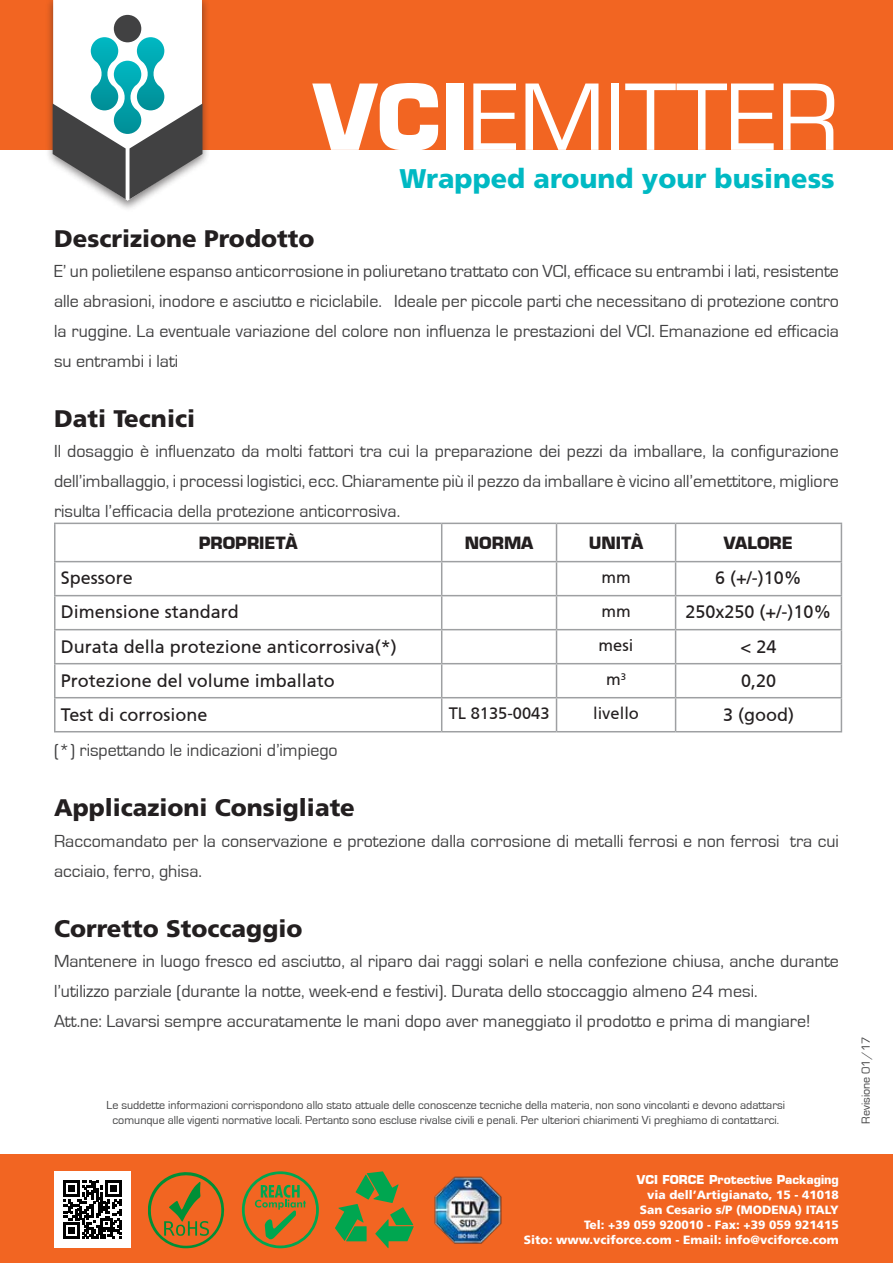
<style>
.page{position:relative;width:893px;height:1263px;background:#fff}
.page>*{position:absolute;margin:0;border:0;box-sizing:border-box;transform-origin:0 0}
.t1{font:88.5px "Eurostile LT";color:#fff}
.t2{font:800 27px "Articulate";color:#00b9c3}
.t3{font:800 24px "Articulate";color:#231f20}
.t4{font:18px/30px "Eurostile";color:#414142;text-align:justify}
.t5{font:18px "Articulate";color:#231f20}
.t6{font:16.5px "Articulate";color:#231f20}
.t7{font:700 16.5px "Eurostile LT";color:#231f20}
.t8{font:12px/15px "Eurostile";color:#414142;text-align:center}
.t9{font:800 12px/15px "Articulate";color:#fff;text-align:right}
.t10{font:700 12px "Eurostile LT";color:#fff}
.s1{font-weight:700}
</style>
<div class="page">
<div style="left:0;top:0;width:893px;height:149px;background:#f26522"></div>
<div style="left:0;top:1155px;width:893px;height:108px;background:#f26522"></div>
<div style="left:45px;top:0;width:165px;height:212px;background:#231f20;opacity:.55"></div>
<svg style="left:53px;top:0;width:149px;height:201px;background:#a8bdbf"></svg>
<svg style="left:242px;top:1171px;width:77px;height:77px"></svg>
<svg style="left:335px;top:1171px;width:79px;height:77px"></svg>
<svg style="left:148px;top:1172px;width:77px;height:76px"></svg>
<img style="left:434px;top:1176px;width:68px;height:68px">
<div style="left:54px;top:1171px;width:77px;height:77px;background:#fff"></div>
<svg style="left:63px;top:1181px;width:59px;height:58px"></svg>
<hr style="left:54px;top:523px;width:388px;height:1px;background:#9ea0a2">
<hr style="left:54px;top:524px;width:2px;height:37px;background:#9ea0a2">
<hr style="left:442px;top:523px;width:114px;height:1px;background:#9ea0a2">
<hr style="left:441px;top:524px;width:1px;height:37px;background:#9ea0a2">
<hr style="left:556px;top:523px;width:120px;height:1px;background:#9ea0a2">
<hr style="left:556px;top:524px;width:1px;height:37px;background:#9ea0a2">
<hr style="left:676px;top:523px;width:166px;height:1px;background:#9ea0a2">
<hr style="left:675px;top:524px;width:1px;height:37px;background:#9ea0a2">
<hr style="left:841px;top:524px;width:1px;height:37px;background:#9ea0a2">
<hr style="left:54px;top:561px;width:388px;height:1px;background:#9ea0a2">
<hr style="left:54px;top:562px;width:2px;height:33px;background:#9ea0a2">
<hr style="left:442px;top:561px;width:114px;height:1px;background:#9ea0a2">
<hr style="left:441px;top:562px;width:1px;height:33px;background:#9ea0a2">
<hr style="left:556px;top:561px;width:120px;height:1px;background:#9ea0a2">
<hr style="left:556px;top:562px;width:1px;height:33px;background:#9ea0a2">
<hr style="left:676px;top:561px;width:166px;height:1px;background:#9ea0a2">
<hr style="left:675px;top:562px;width:1px;height:33px;background:#9ea0a2">
<hr style="left:841px;top:562px;width:1px;height:33px;background:#9ea0a2">
<hr style="left:54px;top:595px;width:388px;height:1px;background:#9ea0a2">
<hr style="left:54px;top:596px;width:2px;height:33px;background:#9ea0a2">
<hr style="left:442px;top:595px;width:114px;height:1px;background:#9ea0a2">
<hr style="left:441px;top:596px;width:1px;height:33px;background:#9ea0a2">
<hr style="left:556px;top:595px;width:120px;height:1px;background:#9ea0a2">
<hr style="left:556px;top:596px;width:1px;height:33px;background:#9ea0a2">
<hr style="left:676px;top:595px;width:166px;height:1px;background:#9ea0a2">
<hr style="left:675px;top:596px;width:1px;height:33px;background:#9ea0a2">
<hr style="left:841px;top:596px;width:1px;height:33px;background:#9ea0a2">
<hr style="left:54px;top:629px;width:388px;height:1px;background:#9ea0a2">
<hr style="left:54px;top:630px;width:2px;height:33px;background:#9ea0a2">
<hr style="left:442px;top:629px;width:114px;height:1px;background:#9ea0a2">
<hr style="left:441px;top:630px;width:1px;height:33px;background:#9ea0a2">
<hr style="left:556px;top:629px;width:120px;height:1px;background:#9ea0a2">
<hr style="left:556px;top:630px;width:1px;height:33px;background:#9ea0a2">
<hr style="left:676px;top:629px;width:166px;height:1px;background:#9ea0a2">
<hr style="left:675px;top:630px;width:1px;height:33px;background:#9ea0a2">
<hr style="left:841px;top:630px;width:1px;height:33px;background:#9ea0a2">
<hr style="left:54px;top:663px;width:388px;height:1px;background:#9ea0a2">
<hr style="left:54px;top:664px;width:2px;height:33px;background:#9ea0a2">
<hr style="left:442px;top:663px;width:114px;height:1px;background:#9ea0a2">
<hr style="left:441px;top:664px;width:1px;height:33px;background:#9ea0a2">
<hr style="left:556px;top:663px;width:120px;height:1px;background:#9ea0a2">
<hr style="left:556px;top:664px;width:1px;height:33px;background:#9ea0a2">
<hr style="left:676px;top:663px;width:166px;height:1px;background:#9ea0a2">
<hr style="left:675px;top:664px;width:1px;height:33px;background:#9ea0a2">
<hr style="left:841px;top:664px;width:1px;height:33px;background:#9ea0a2">
<hr style="left:54px;top:697px;width:388px;height:1px;background:#9ea0a2">
<hr style="left:54px;top:698px;width:2px;height:33px;background:#9ea0a2">
<hr style="left:442px;top:697px;width:114px;height:1px;background:#9ea0a2">
<hr style="left:441px;top:698px;width:1px;height:33px;background:#9ea0a2">
<hr style="left:556px;top:697px;width:120px;height:1px;background:#9ea0a2">
<hr style="left:556px;top:698px;width:1px;height:33px;background:#9ea0a2">
<hr style="left:676px;top:697px;width:166px;height:1px;background:#9ea0a2">
<hr style="left:675px;top:698px;width:1px;height:33px;background:#9ea0a2">
<hr style="left:841px;top:698px;width:1px;height:33px;background:#9ea0a2">
<hr style="left:54px;top:731px;width:388px;height:1px;background:#9ea0a2">
<hr style="left:442px;top:731px;width:114px;height:1px;background:#9ea0a2">
<hr style="left:556px;top:731px;width:120px;height:1px;background:#9ea0a2">
<hr style="left:676px;top:731px;width:166px;height:1px;background:#9ea0a2">
<h1 class="t1" style="left:314px;top:64px;width:527px"><span class="s1">VCI</span>EMITTER</h1>
<h2 class="t2" style="left:400px;top:162px;width:437px">Wrapped around your business</h2>
<h3 class="t3" style="left:54px;top:224px;width:262px">Descrizione Prodotto</h3>
<p class="t4" style="left:54px;top:256px;width:786px">E’ un polietilene espanso anticorrosione in poliuretano trattato con VCI, efficace su entrambi i lati, resistente alle abrasioni, inodore e asciutto e riciclabile. Ideale per piccole parti che necessitano di protezione contro la ruggine. La eventuale variazione del colore non influenza le prestazioni del VCI. Emanazione ed efficacia su entrambi i lati</p>
<h3 class="t3" style="left:54px;top:404px;width:143px">Dati Tecnici</h3>
<p class="t4" style="left:54px;top:436px;width:786px">Il dosaggio è influenzato da molti fattori tra cui la preparazione dei pezzi da imballare, la configurazione dell’imballaggio, i processi logistici, ecc. Chiaramente più il pezzo da imballare è vicino all’emettitore, migliore risulta l’efficacia della protezione anticorrosiva.</p>
<p class="t7" style="left:199px;top:532px;width:100px">PROPRIETÀ</p>
<p class="t7" style="left:465px;top:532px;width:70px">NORMA</p>
<p class="t7" style="left:589px;top:532px;width:56px">UNITÀ</p>
<p class="t7" style="left:724px;top:532px;width:71px">VALORE</p>
<p class="t5" style="left:61px;top:568px;width:74px">Spessore</p>
<p class="t6" style="left:601px;top:568px;width:31px">mm</p>
<p class="t5" style="left:715px;top:568px;width:88px">6 (+/-)10%</p>
<p class="t5" style="left:61px;top:602px;width:180px">Dimensione standard</p>
<p class="t6" style="left:601px;top:602px;width:31px">mm</p>
<p class="t5" style="left:686px;top:602px;width:147px">250x250 (+/-)10%</p>
<p class="t5" style="left:61px;top:636px;width:338px">Durata della protezione anticorrosiva(*)</p>
<p class="t6" style="left:599px;top:636px;width:36px">mesi</p>
<p class="t5" style="left:741px;top:636px;width:37px">&lt; 24</p>
<p class="t5" style="left:61px;top:670px;width:276px">Protezione del volume imballato</p>
<p class="t6" style="left:606px;top:670px;width:22px">m<sup>3</sup></p>
<p class="t5" style="left:741px;top:670px;width:37px">0,20</p>
<p class="t5" style="left:61px;top:704px;width:148px">Test di corrosione</p>
<p class="t6" style="left:449px;top:704px;width:102px">TL 8135-0043</p>
<p class="t6" style="left:593px;top:704px;width:47px">livello</p>
<p class="t5" style="left:723px;top:704px;width:72px">3 (good)</p>
<p class="t4" style="left:54px;top:736px;width:285px">(*) rispettando le indicazioni d’impiego</p>
<h3 class="t3" style="left:54px;top:793px;width:302px">Applicazioni Consigliate</h3>
<p class="t4" style="left:54px;top:826px;width:786px">Raccomandato per la conservazione e protezione dalla corrosione di metalli ferrosi e non ferrosi tra cui acciaio, ferro, ghisa.</p>
<h3 class="t3" style="left:54px;top:913px;width:250px">Corretto Stoccaggio</h3>
<p class="t4" style="left:54px;top:946px;width:786px;text-align:left">Mantenere in luogo fresco ed asciutto, al riparo dai raggi solari e nella confezione chiusa, anche durante l’utilizzo parziale (durante la notte, week-end e festivi). Durata dello stoccaggio almeno 24 mesi.<br>Att.ne: Lavarsi sempre accuratamente le mani dopo aver maneggiato il prodotto e prima di mangiare!</p>
<p class="t8" style="left:107px;top:1097px;width:680px">Le suddette informazioni corrispondono allo stato attuale delle conoscenze tecniche della materia, non sono vincolanti e devono adattarsi comunque alle vigenti normative locali. Pertanto sono escluse rivalse civili e penali. Per ulteriori chiarimenti Vi preghiamo di contattarci.</p>
<p class="t10" style="left:637px;top:1172px;width:204px">VCI FORCE Protective Packaging</p>
<p class="t9" style="left:524px;top:1187px;width:316px">via dell’Artigianato, 15 - 41018<br>San Cesario s/P (MODENA) ITALY<br>Tel: +39 059 920010 - Fax: +39 059 921415<br>Sito: www.vciforce.com - Email: info@vciforce.com</p>
<p class="t8" style="left:859px;top:1124px;width:89px;rotate:-90deg">Revisione 01/17</p>
</div>
